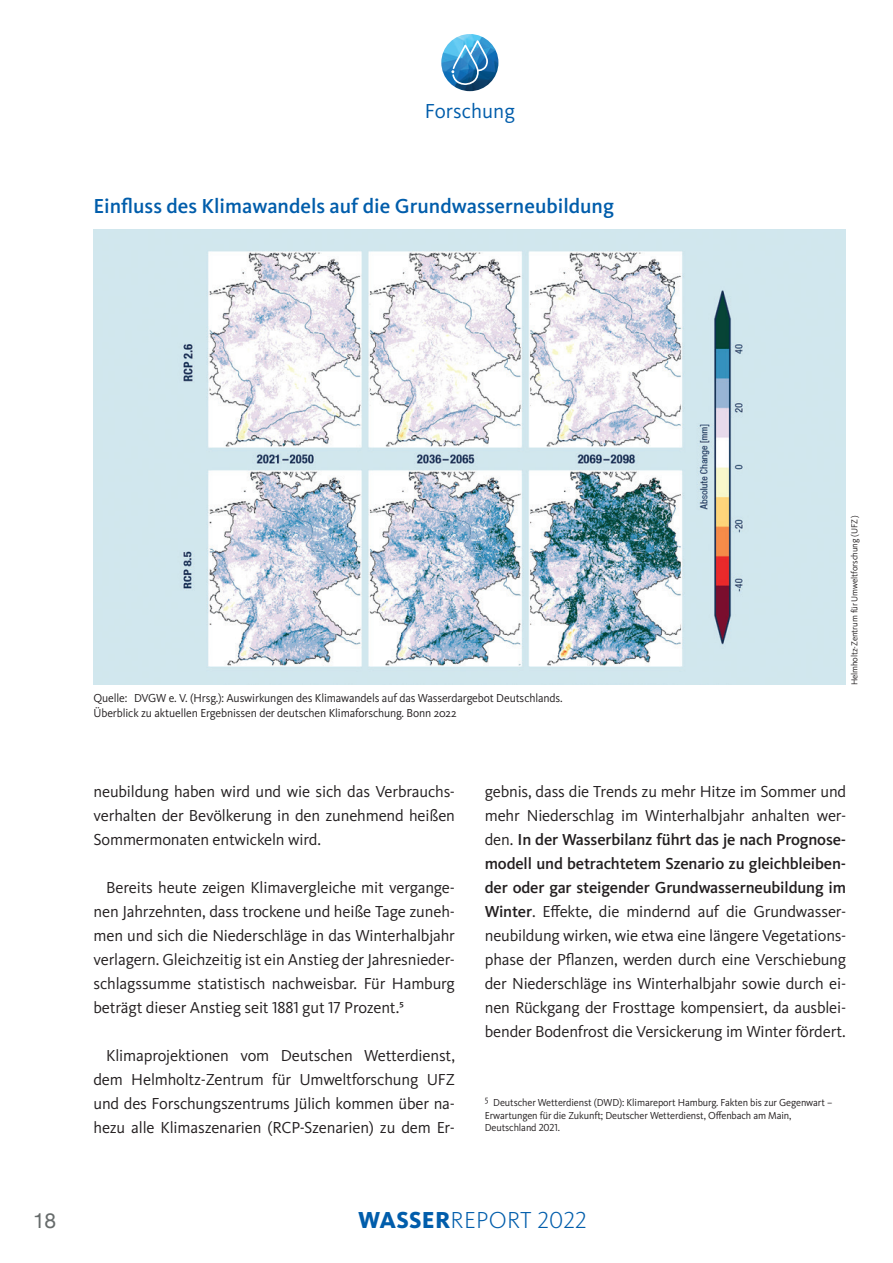
<style>
.page{position:relative;width:893px;height:1263px;background:#fff}
.page>*{position:absolute;margin:0;border:0;box-sizing:border-box;transform-origin:0 0}
.t1{font:300 24px "Kievit OT";letter-spacing:.005em;color:#015dab}
.t2{font:500 21px "Kievit OT";color:#015dab}
.t3{font:21px "Kievit OT";color:#015dab}
.t4{font:21px "Helvetica Neue";color:#666b6b}
.t5{font:16.5px/24px "Kievit OT";letter-spacing:-.01em;color:#231f20;text-align:justify}
.t6{font:12px/14.4px "Kievit OT";letter-spacing:-.01em;color:#231f20}
.t7{font:10.5px/12.6px "Kievit OT";letter-spacing:-.01em;color:#231f20}
.t8{font:9px "Kievit OT";letter-spacing:-.01em;color:#231f20}
.s1{font-weight:500}
.s2{font-weight:800}
</style>
<div class="page">
<img style="left:441px;top:34px;width:57px;height:57px;border-radius:29px">
<svg style="left:451px;top:38px;width:38px;height:48px;background:#4995c5"></svg>
<img style="left:94px;top:230px;width:752px;height:455px">
<p class="t3" style="left:425px;top:99px;width:92px">Forschung</p>
<p class="t2" style="left:94px;top:194px;width:522px">Einfluss des Klimawandels auf die Grundwasserneubildung</p>
<p class="t6" style="left:94px;top:691px;width:471px">Quelle: DVGW e. V. (Hrsg.): Auswirkungen des Klimawandels auf das Wasserdargebot Deutschlands.<br>Überblick zu aktuellen Ergebnissen der deutschen Klimaforschung. Bonn 2022</p>
<p class="t8" style="left:849px;top:685px;width:172px;rotate:-90deg">Helmholtz-Zentrum für Umweltforschung (UFZ )</p>
<p class="t5" style="left:94px;top:779px;width:363px">neubildung haben wird und wie sich das Verbrauchs&shy;verhalten der Bevölkerung in den zunehmend heißen Sommermonaten entwickeln wird.</p>
<p class="t5" style="left:94px;top:875px;width:363px;text-indent:13px">Bereits heute zeigen Klimavergleiche mit vergange&shy;nen Jahrzehnten, dass trockene und heiße Tage zuneh&shy;men und sich die Niederschläge in das Winterhalbjahr verlagern. Gleichzeitig ist ein Anstieg der Jahresnieder&shy;schlagssumme statistisch nachweisbar. Für Hamburg beträgt dieser Anstieg seit 1881 gut 17 Prozent.5</p>
<p class="t5" style="left:94px;top:1043px;width:363px;text-indent:13px">Klimaprojektionen vom Deutschen Wetterdienst, dem Helmholtz-Zentrum für Umweltforschung UFZ und des Forschungszentrums Jülich kommen über na&shy;hezu alle Klimaszenarien (RCP-Szenarien) zu dem Er-</p>
<p class="t5" style="left:485px;top:779px;width:363px">gebnis, dass die Trends zu mehr Hitze im Sommer und mehr Niederschlag im Winterhalbjahr anhalten wer&shy;den. <span class="s1">In der Wasserbilanz führt das je nach Prognose&shy;modell und betrachtetem Szenario zu gleichbleiben&shy;der oder gar steigender Grundwasserneubildung im Winter</span>. Effekte, die mindernd auf die Grundwasser&shy;neubildung wirken, wie etwa eine längere Vegetations&shy;phase der Pflanzen, werden durch eine Verschiebung der Niederschläge ins Winterhalbjahr sowie durch ei&shy;nen Rückgang der Frosttage kompensiert, da ausblei&shy;bender Bodenfrost die Versickerung im Winter fördert.</p>
<p class="t7" style="left:485px;top:1096px;width:349px"><sup>5</sup> Deutscher Wetterdienst (DWD): Klimareport Hamburg. Fakten bis zur Gegenwart –<br>Erwartungen für die Zukunft; Deutscher Wetterdienst, Offenbach am Main,<br>Deutschland 2021.</p>
<p class="t4" style="left:33px;top:1205px;width:24px">18</p>
<h1 class="t1" style="left:358px;top:1207px;width:230px"><span class="s2">WASSER</span>REPORT 2022</h1>
</div>
